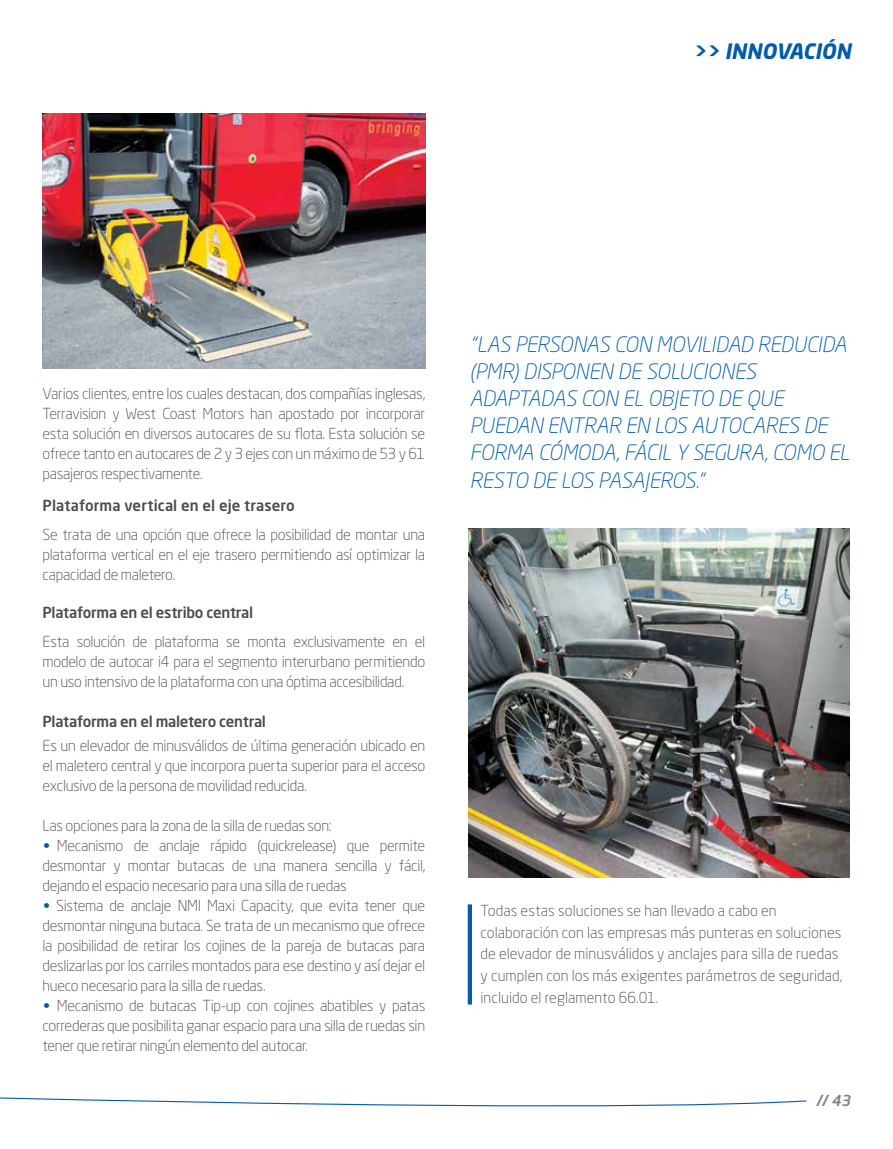
<style>
.page{position:relative;width:893px;height:1149px;background:#fff}
.page>*{position:absolute;margin:0;border:0;box-sizing:border-box;transform-origin:0 0}
.t1{font:italic 300 21px/27px "Neo Sans Std";letter-spacing:-.015em;color:#005baa}
.t2{font:italic 700 21px "Neo Sans Std";color:#005baa}
.t3{font:300 15px/20px "Neo Sans Std";letter-spacing:-.015em;color:#4d4d4f;text-align:justify}
.t4{font:300 15px/21.6px "Neo Sans Std";letter-spacing:.005em;color:#4d4d4f}
.t5{font:500 15px "Neo Sans Std";letter-spacing:-.015em;color:#4d4d4f}
.t6{font:500 15px "Neo Sans Std";letter-spacing:.005em;color:#4d4d4f}
.t7{font:italic 500 15px "Neo Sans Std";color:#808285}
.s1{font-weight:500;font-style:italic;color:#005baa}
</style>
<div class="page">
<svg style="left:0;top:1097px;width:807px;height:10px"></svg>
<img style="left:468px;top:528px;width:382px;height:349px">
<hr style="left:468px;top:904px;width:4px;height:100px;background:#005baa">
<img style="left:43px;top:113px;width:382px;height:255px">
<h1 class="t2" style="left:692px;top:37px;width:160px">&gt;&gt; INNOVACIÓN</h1>
<p class="t3" style="left:43px;top:383px;width:384px">Varios clientes, entre los cuales destacan, dos compañías inglesas, Terravision y West Coast Motors han apostado por incorporar esta solución en diversos autocares de su flota. Esta solución se ofrece tanto en autocares de 2 y 3 ejes con un máximo de 53 y 61 pasajeros respectivamente.</p>
<p class="t6" style="left:43px;top:496px;width:254px">Plataforma vertical en el eje trasero</p>
<p class="t3" style="left:43px;top:524px;width:384px">Se trata de una opción que ofrece la posibilidad de montar una plataforma vertical en el eje trasero permitiendo así optimizar la capacidad de maletero.</p>
<p class="t5" style="left:43px;top:603px;width:212px">Plataforma en el estribo central</p>
<p class="t3" style="left:43px;top:631px;width:384px">Esta solución de plataforma se monta exclusivamente en el modelo de autocar i4 para el segmento interurbano permitiendo un uso intensivo de la plataforma con una óptima accesibilidad.</p>
<p class="t5" style="left:43px;top:711px;width:225px">Plataforma en el maletero central</p>
<p class="t3" style="left:43px;top:735px;width:384px">Es un elevador de minusválidos de última generación ubicado en el maletero central y que incorpora puerta superior para el acceso exclusivo de la persona de movilidad reducida.</p>
<p class="t3" style="left:43px;top:815px;width:290px">Las opciones para la zona de la silla de ruedas son:</p>
<p class="t3" style="left:43px;top:835px;width:384px"><span class="s1">•</span> Mecanismo de anclaje rápido (quickrelease) que permite desmontar y montar butacas de una manera sencilla y fácil, dejando el espacio necesario para una silla de ruedas</p>
<p class="t3" style="left:43px;top:895px;width:384px"><span class="s1">•</span> Sistema de anclaje NMI Maxi Capacity, que evita tener que desmontar ninguna butaca. Se trata de un mecanismo que ofrece la posibilidad de retirar los cojines de la pareja de butacas para deslizarlas por los carriles montados para ese destino y así dejar el hueco necesario para la silla de ruedas.</p>
<p class="t3" style="left:43px;top:995px;width:384px"><span class="s1">•</span> Mecanismo de butacas Tip-up con cojines abatibles y patas correderas que posibilita ganar espacio para una silla de ruedas sin tener que retirar ningún elemento del autocar.</p>
<h1 class="t1" style="left:470px;top:331px;width:379px">“L AS PERSONAS CON MOVILI DAD REDUCIDA (PMR</h1>
<h1 class="t1" style="left:470px;top:358px;width:370px;text-indent:43px">) DISPONEN DE SOL UCIONES<br>ADAPTADAS CON EL OBJETO DE QUE<br>PUEDAN ENTRAR EN L OS AUTOCARES DE<br>FORMA CÓMODA, FÁCIL Y SEGURA, COMO EL<br>RESTO DE L OS PASAJEROS.”</h1>
<p class="t4" style="left:480px;top:899px;width:363px">Todas estas soluciones se han llevado a cabo en colaboración con las empresas más punteras en soluciones de elevador de minusválidos y anclajes para silla de ruedas y cumplen con los más exigentes parámetros de seguridad, incluido el reglamento 66.01.</p>
<p class="t7" style="left:816px;top:1090px;width:36px">// 43</p>
</div>
